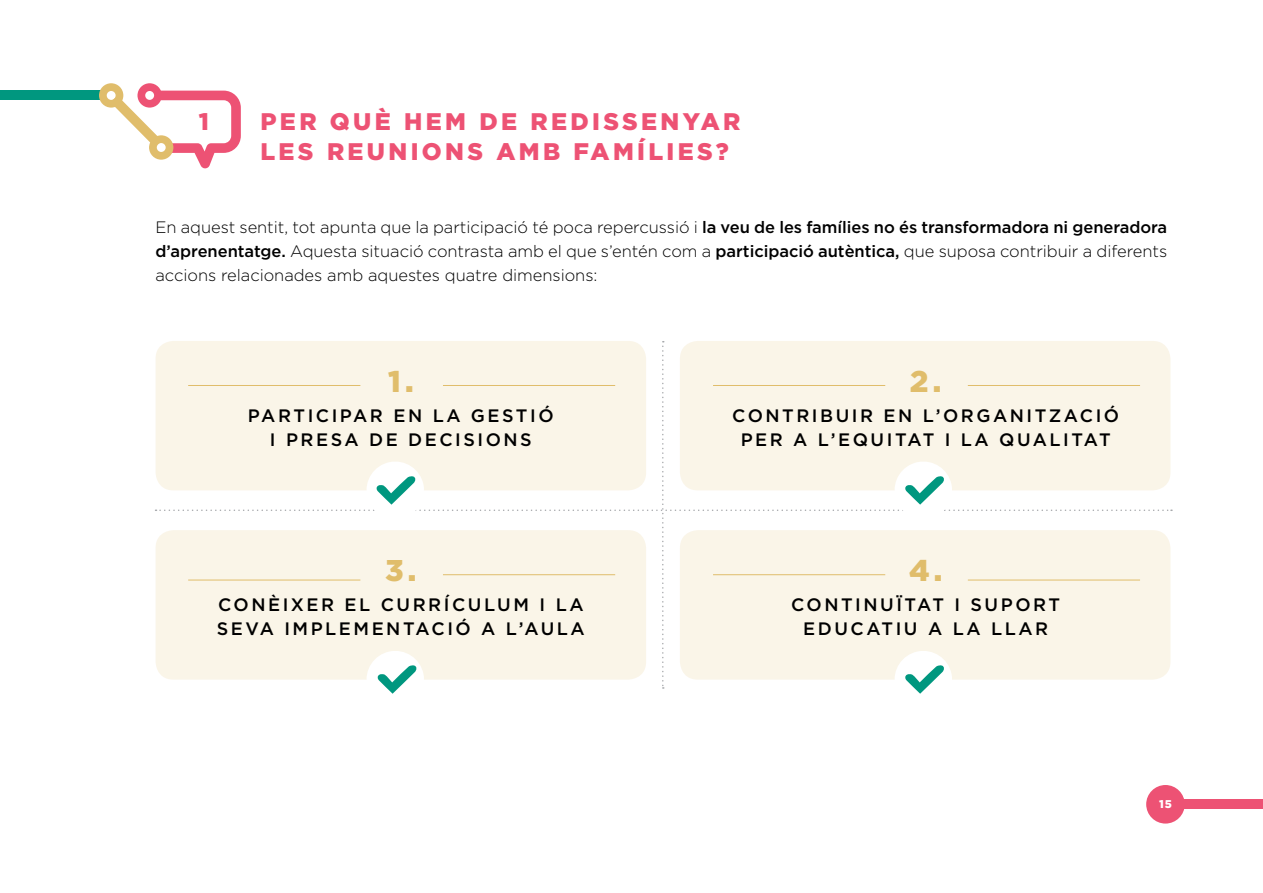
<style>
.page{position:relative;width:1263px;height:893px;background:#fff}
.page>*{position:absolute;margin:0;border:0;box-sizing:border-box;transform-origin:0 0}
.t1{font:900 30px "Gotham";color:#e0bd6b}
.t2{font:900 24px/30px "Gotham";letter-spacing:.14em;color:#ed5274}
.t3{font:500 18px/24px "Gotham";letter-spacing:.14em;color:#000;text-align:center}
.t4{font:300 16.5px/24px "Gotham";letter-spacing:-.005em;color:#000;text-align:justify}
.t5{font:900 11.25px "Gotham";color:#fff}
.s1{font-weight:500}
</style>
<div class="page">
<div style="left:0;top:91px;width:103px;height:9px;background:#00977f"></div>
<div style="left:1178px;top:799px;width:85px;height:10px;background:#ed5274"></div>
<svg style="left:99px;top:83px;width:142px;height:85px"></svg>
<svg style="left:1146px;top:785px;width:38px;height:38px"></svg>
<div style="left:1153px;top:792px;width:25px;height:25px;background:#ed5274;border-radius:50%"></div>
<svg style="left:156px;top:341px;width:1016px;height:353px"></svg>
<h2 class="t2" style="left:199px;top:106px;width:12px">1</h2>
<h2 class="t2" style="left:260px;top:106px;width:482px">PER QUÈ HEM DE REDISSENYAR<br>LES REUNIONS AMB FAMÍLIES?</h2>
<p class="t4" style="left:156px;top:215px;width:1013px">En aquest sentit, tot apunta que la participació té poca repercussió i <span class="s1">la veu de les famílies no és transformadora ni generadora d’aprenentatge.</span> Aquesta situació contrasta amb el que s’entén com a <span class="s1">participació autèntica,</span> que suposa contribuir a diferents accions relacionades amb aquestes quatre dimensions:</p>
<h1 class="t1" style="left:388px;top:364px;width:27px">1.</h1>
<p class="t3" style="left:248px;top:403px;width:307px">PARTICIPAR EN LA GESTIÓ<br>I PRESA DE DECISIONS</p>
<h1 class="t1" style="left:385px;top:553px;width:33px">3.</h1>
<p class="t3" style="left:217px;top:592px;width:369px;text-align:left">CONÈIXER EL CURRÍCULUM I LA<br>SEVA IMPLEMENTACIÓ A L’AULA</p>
<h1 class="t1" style="left:910px;top:364px;width:33px">2.</h1>
<p class="t3" style="left:732px;top:403px;width:388px">CONTRIBUIR EN L’ORGANITZACIÓ<br>PER A L’EQUITAT I LA QUALITAT</p>
<h1 class="t1" style="left:909px;top:553px;width:35px">4.</h1>
<p class="t3" style="left:791px;top:592px;width:271px">CONTINUÏTAT I SUPORT<br>EDUCATIU A LA LLAR</p>
<p class="t5" style="left:1159px;top:797px;width:14px">15</p>
</div>
